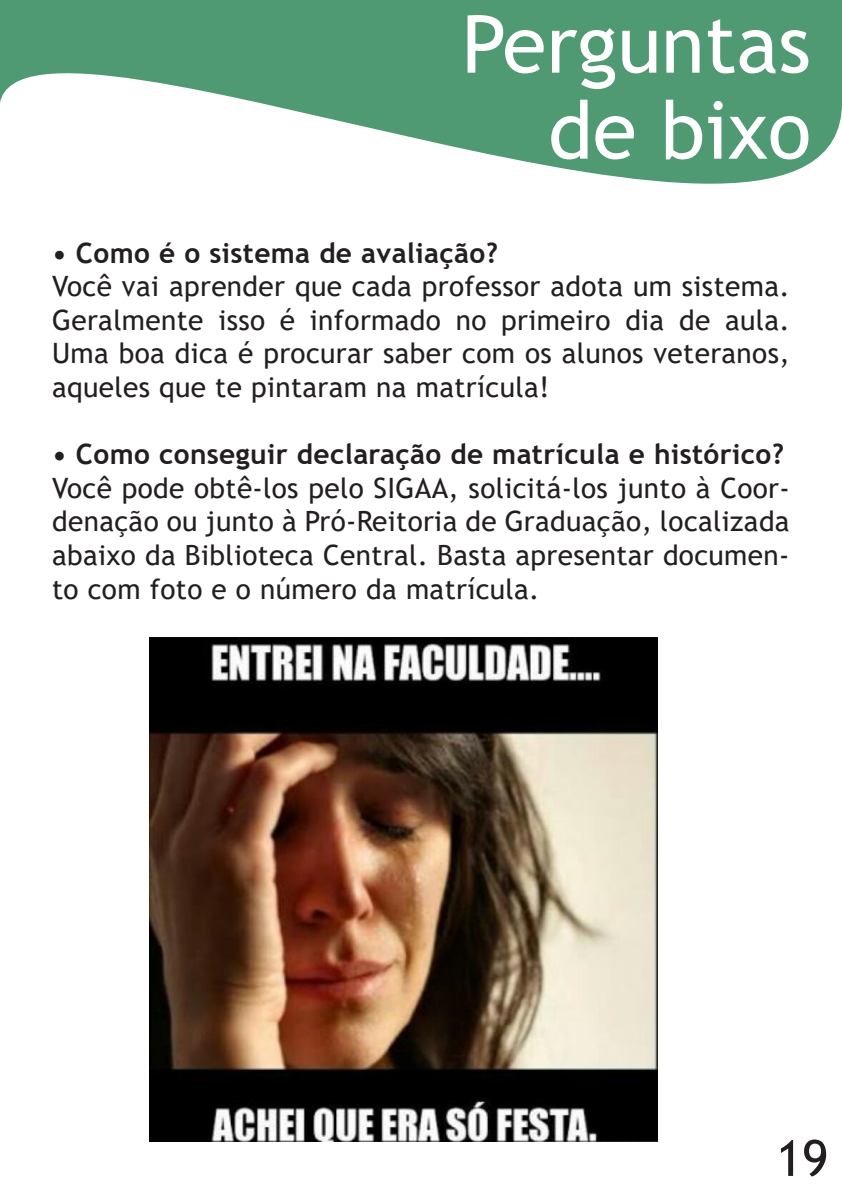
<style>
.page{position:relative;width:842px;height:1191px;background:#fff}
.page>*{position:absolute;margin:0;border:0;box-sizing:border-box;transform-origin:0 0}
.t1{font:80px/86px "Trebuchet MS";color:#fff;text-align:right}
.t2{font:50px "Trebuchet MS";color:#231f20}
.t3{font:28px/33.6px "Trebuchet MS";letter-spacing:.015em;color:#231f20;text-align:justify}
.t4{font:700 28px "Trebuchet MS";letter-spacing:.015em;color:#231f20}
</style>
<div class="page">
<svg style="left:0;top:0;width:842px;height:184px;fill:#4f9973"></svg>
<img style="left:149px;top:637px;width:508px;height:504px">
<h1 class="t1" style="left:462px;top:1px;width:351px">Perguntas de bixo</h1>
<p class="t4" style="left:52px;top:235px;width:447px">• Como é o sistema de avaliação?</p>
<p class="t3" style="left:52px;top:269px;width:739px">Você vai aprender que cada professor adota um sistema.<br>Geralmente isso é informado no primeiro dia de aula.<br>Uma boa dica é procurar saber com os alunos veteranos, aqueles que te pintaram na matrícula!</p>
<p class="t4" style="left:52px;top:437px;width:733px">• Como conseguir declaração de matrícula e histórico?</p>
<p class="t3" style="left:52px;top:471px;width:739px">Você pode obtê-los pelo SIGAA, solicitá-los junto à Coor&shy;denação ou junto à Pró-Reitoria de Graduação, localizada abaixo da Biblioteca Central. Basta apresentar documen&shy;to com foto e o número da matrícula.</p>
<h2 class="t2" style="left:776px;top:1126px;width:54px">19</h2>
</div>
